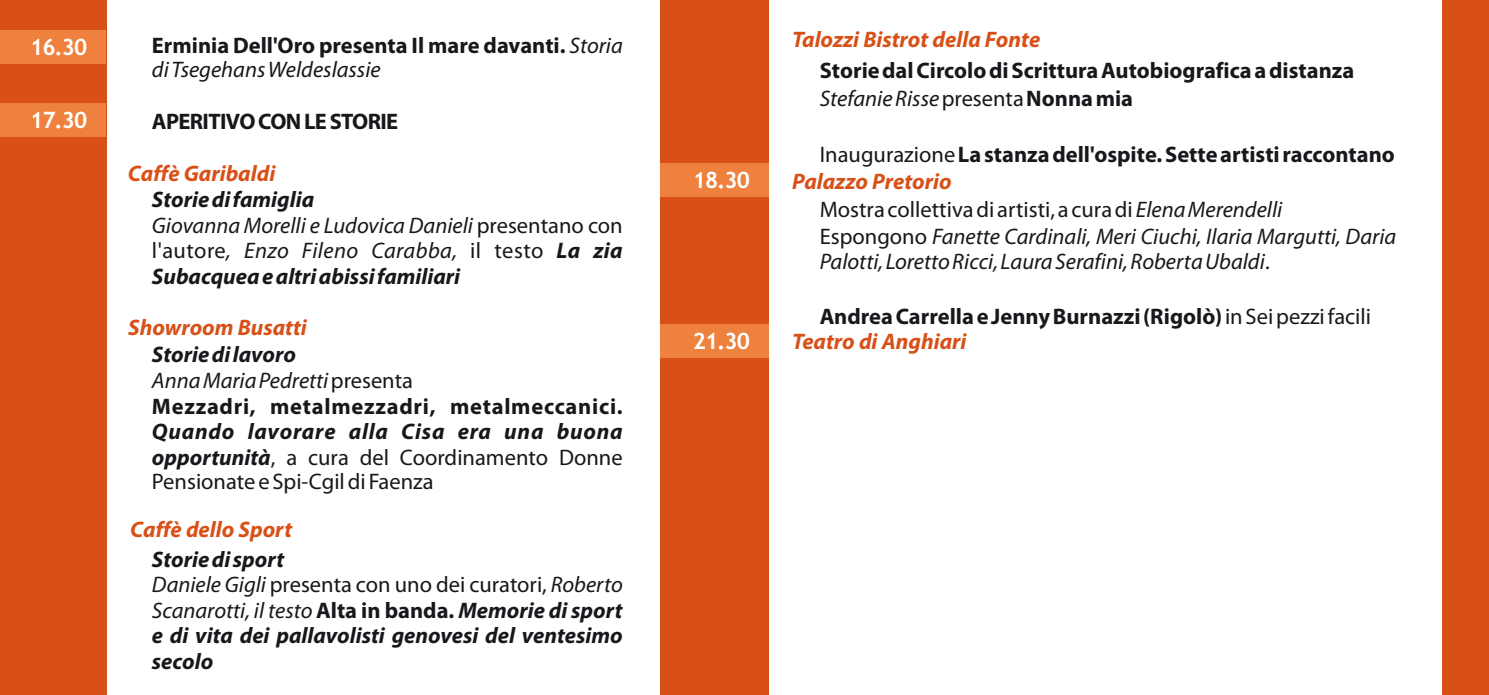
<style>
.page{position:relative;width:1489px;height:695px;background:#fff}
.page>*{position:absolute;margin:0;border:0;box-sizing:border-box;transform-origin:0 0}
.t1{font:italic 700 22.5px/25.2px "Myriad Pro";color:#1a171c}
.t2{font:700 22.5px/24.8px "Myriad Pro";color:#1a171c}
.t3{font:italic 22.5px/26px "Myriad Pro";color:#1a171c}
.t4{font:italic 700 22.5px "Myriad Pro";color:#d85017}
.t5{font:22.5px/25px "Myriad Pro";color:#1a171c;text-align:justify}
.t6{font:700 22.5px/25.8px "Myriad Pro";letter-spacing:.035em;color:#1a171c}
.t7{font:700 22.5px "Myriad Pro";letter-spacing:-.03em;color:#1a171c}
.t8{font:700 22.5px "Trebuchet MS";letter-spacing:-.045em;color:#fff}
.s1{font-weight:400;font-style:italic}
.s2{font-weight:400}
.s3{font-weight:400;font-style:normal}
.s4{font-style:italic}
.s5{font-weight:700;font-style:italic}
.s6{font-style:normal}
</style>
<div class="page">
<div style="left:0;top:0;width:106px;height:694px;background:#d85017"></div>
<div style="left:659px;top:0;width:109px;height:694px;background:#d85017"></div>
<div style="left:1442px;top:0;width:46px;height:694px;background:#d85017"></div>
<div style="left:0;top:30px;width:106px;height:34px;background:#ee813d"></div>
<div style="left:659px;top:324px;width:109px;height:34px;background:#ee813d"></div>
<div style="left:0;top:103px;width:106px;height:33px;background:#ee813d"></div>
<div style="left:659px;top:163px;width:109px;height:34px;background:#ee813d"></div>
<p class="t8" style="left:30px;top:39px;width:58px">16.30</p>
<p class="t8" style="left:30px;top:111px;width:58px">17.30</p>
<p class="t2" style="left:152px;top:35px;width:472px">Erminia Dell'Oro presenta Il mare davanti. <span class="s1">Storia di Tsegehans Weldeslassie</span></p>
<p class="t7" style="left:152px;top:112px;width:248px">APERITIVO CON LE STORIE</p>
<p class="t4" style="left:128px;top:164px;width:149px">Caffè Garibaldi</p>
<p class="t1" style="left:152px;top:189px;width:472px">Storie di famiglia<br><span class="s2">Giovanna Morelli e Ludovica Danieli</span> <span class="s3">presentano con l'autore</span><span class="s2">, Enzo Fileno Carabba,</span> <span class="s3">il testo</span> La zia Subacquea e altri abissi familiari</p>
<p class="t4" style="left:128px;top:318px;width:180px">Showroom Busatti</p>
<p class="t6" style="left:152px;top:343px;width:472px"><span class="s4">Storie di lavoro<br></span><span class="s1">Anna Maria Pedretti</span> <span class="s2">presenta<br></span>Mezzadri, metalmezzadri, metalmeccanici.</p>
<p class="t5" style="left:152px;top:421px;width:472px"><span class="s5">Quando lavorare alla Cisa era una buona opportunità</span>, a cura del Coordinamento Donne Pensionate e Spi-Cgil di Faenza</p>
<p class="t4" style="left:130px;top:520px;width:163px">Caffè dello Sport</p>
<p class="t1" style="left:152px;top:548px;width:472px">Storie di sport<br><span class="s2">Daniele Gigli</span> <span class="s3">presenta con uno dei curatori,</span> <span class="s2">Roberto Scanarotti, il testo</span> <span class="s6">Alta in banda.</span> Memorie di sport e di vita dei pallavolisti genovesi del ventesimo secolo</p>
<p class="t4" style="left:792px;top:30px;width:250px">Talozzi Bistrot della Fonte</p>
<p class="t2" style="left:819px;top:59px;width:536px;line-height:28px">Storie dal Circolo di Scrittura Autobiografica a distanza<br><span class="s1">Stefanie Risse</span> <span class="s2">presenta</span>Nonna mia</p>
<p class="t2" style="left:819px;top:144px;width:576px"><span class="s2">Inaugurazione</span>La stanza dell'ospite. Sette artisti raccontano</p>
<p class="t3" style="left:819px;top:198px;width:578px"><span class="s6">Mostra collettiva di artisti, a cura di</span> Elena Merendelli<br><span class="s6">Espongono</span> Fanette Cardinali, Meri Ciuchi, Ilaria Margutti, Daria<br>Palotti, Loretto Ricci, Laura Serafini, Roberta Ubaldi<span class="s6">.</span></p>
<p class="t2" style="left:819px;top:306px;width:553px">Andrea Carrella e Jenny Burnazzi (Rigolò) <span class="s2">in Sei pezzi facili</span></p>
<p class="t8" style="left:693px;top:171px;width:58px">18.30</p>
<p class="t4" style="left:792px;top:172px;width:161px">Palazzo Pretorio</p>
<p class="t8" style="left:693px;top:332px;width:58px">21.30</p>
<p class="t4" style="left:792px;top:332px;width:176px">Teatro di Anghiari</p>
</div>
